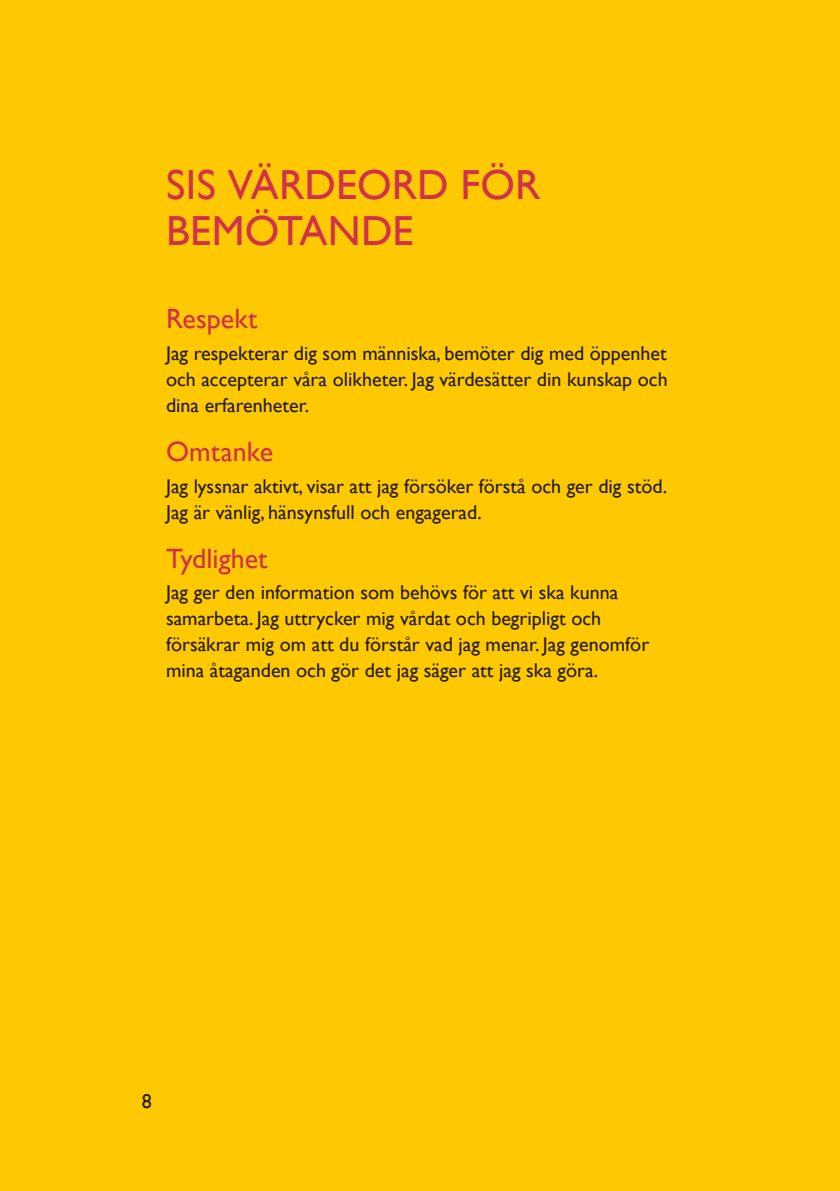
<style>
.page{position:relative;width:840px;height:1191px;background:#fff}
.page>*{position:absolute;margin:0;border:0;box-sizing:border-box;transform-origin:0 0}
.t1{font:42px/46px "Gill Sans";letter-spacing:.005em;color:#d0314d}
.t2{font:28px "Gill Sans";color:#d0314d}
.t3{font:20px/26px "Gill Sans";color:#241b11}
</style>
<div class="page">
<div style="left:0;top:0;width:839px;height:1191px;background:#fec900"></div>
<h1 class="t1" style="left:166px;top:162px;width:376px">SIS VÄRDEORD FÖR<br>BEMÖTANDE</h1>
<h2 class="t2" style="left:166px;top:302px;width:93px">Respekt</h2>
<p class="t3" style="left:166px;top:340px;width:503px;text-align:justify">Jag respekterar dig som människa, bemöter dig med öppenhet och accepterar våra olikheter. Jag värdesätter din kunskap och dina erfarenheter.</p>
<h2 class="t2" style="left:166px;top:435px;width:109px">Omtanke</h2>
<p class="t3" style="left:166px;top:473px;width:502px">Jag lyssnar aktivt, visar att jag försöker förstå och ger dig stöd.<br>Jag är vänlig, hänsynsfull och engagerad.</p>
<h2 class="t2" style="left:166px;top:542px;width:103px">Tydlighet</h2>
<p class="t3" style="left:166px;top:579px;width:484px">Jag ger den information som behövs för att vi ska kunna samarbeta. Jag uttrycker mig vårdat och begripligt och försäkrar mig om att du förstår vad jag menar. Jag genomför mina åtaganden och gör det jag säger att jag ska göra.</p>
<p class="t3" style="left:142px;top:1088px;width:11px">8</p>
</div>
